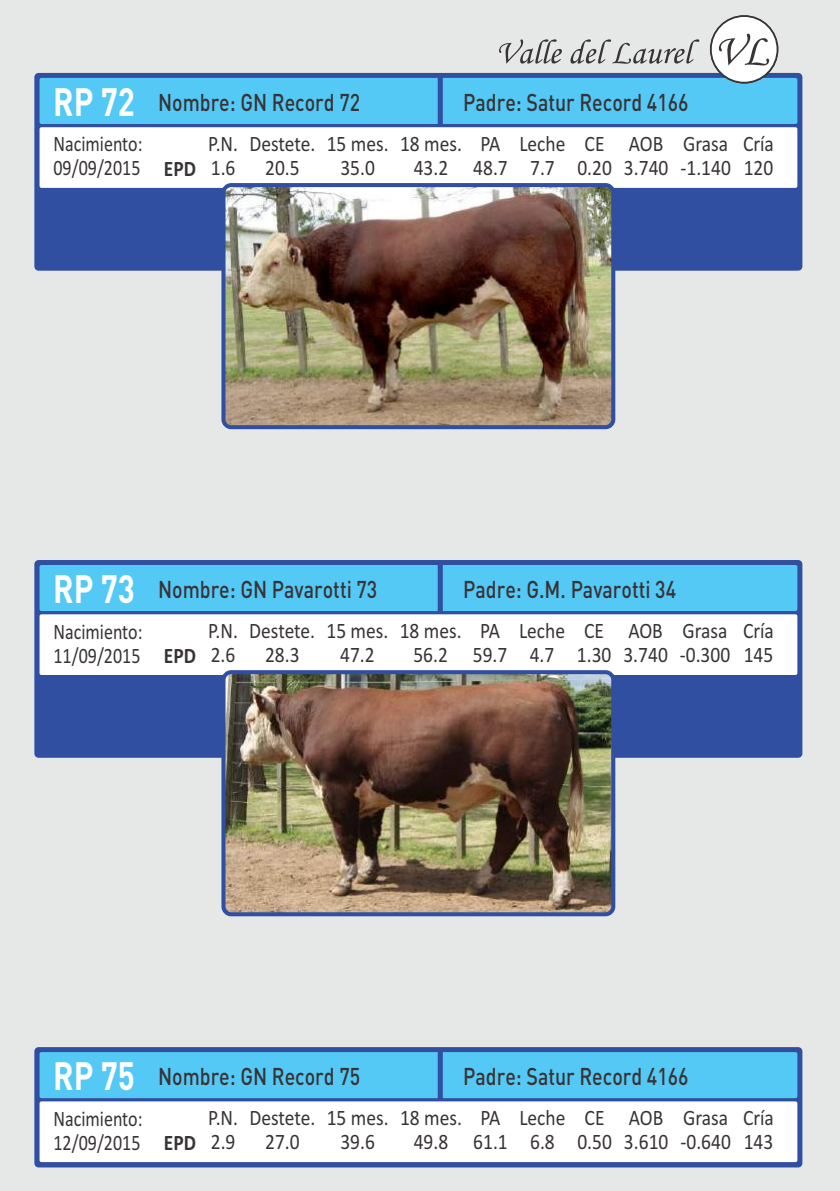
<style>
.page{position:relative;width:840px;height:1191px;background:#fff}
.page>*{position:absolute;margin:0;border:0;box-sizing:border-box;transform-origin:0 0}
.t1{font:700 39px "DIN";color:#fff;scale:.8 1}
.t2{font:500 24px "DIN";color:#383336;scale:.81 1}
.t3{font:22.2px/24px "Calibri";color:#383336;text-align:center;scale:.88 1}
.t4{font:22.2px/24px "Calibri";color:#383336;scale:.81 1}
.s1{font-weight:700}
</style>
<div class="page">
<div style="left:0;top:0;width:839px;height:1191px;background:#e6e8e8"></div>
<div style="left:34px;top:73px;width:768px;height:198px;background:#304fa1;border-radius:4px"></div>
<div style="left:40px;top:127px;width:756px;height:61px;background:#fff;border-radius:2px"></div>
<svg style="left:221px;top:183px;width:394px;height:246px;background:#3654a1"></svg>
<img style="left:225px;top:187px;width:386px;height:238px;border-radius:6px">
<div style="left:34px;top:560px;width:768px;height:198px;background:#304fa1;border-radius:4px"></div>
<div style="left:40px;top:565px;width:756px;height:46px;background:#54c9f5"></div>
<div style="left:40px;top:614px;width:756px;height:61px;background:#fff;border-radius:2px"></div>
<svg style="left:221px;top:670px;width:394px;height:246px;background:#3955a1"></svg>
<img style="left:225px;top:674px;width:386px;height:238px;border-radius:6px">
<div style="left:34px;top:1047px;width:768px;height:120px;background:linear-gradient(to right,#304fa1,#3150a2);border-radius:4px"></div>
<div style="left:40px;top:1052px;width:756px;height:46px;background:#54c9f5"></div>
<div style="left:40px;top:1101px;width:756px;height:61px;background:#fff;border-radius:2px"></div>
<svg style="left:40px;top:15px;width:756px;height:109px"></svg>
<h1 class="t1" style="left:53px;top:77px;width:103px">RP 72</h1>
<p class="t2" style="left:463px;top:87px;width:279px">Padre: Satur Record 4166</p>
<p class="t4" style="left:53px;top:134px;width:177px">Nacimiento:<br>09/09/2015 <span class="s1">EPD</span></p>
<p class="t3" style="left:208px;top:133px;width:36px;text-align:left">P.N.<br>1.6</p>
<p class="t3" style="left:249px;top:133px;width:76px">Destete.<br>20.5</p>
<p class="t3" style="left:326px;top:133px;width:72px">15 mes.<br>35.0</p>
<p class="t3" style="left:400px;top:133px;width:72px">18 mes.<br>43.2</p>
<p class="t3" style="left:519px;top:133px;width:54px">Leche<br>7.7</p>
<p class="t3" style="left:623px;top:133px;width:52px;text-align:left">AOB<br>3.740</p>
<p class="t2" style="left:158px;top:87px;width:251px">Nombre: GN Record 72</p>
<p class="t3" style="left:680px;top:133px;width:59px;text-align:left">Grasa -1.140</p>
<p class="t3" style="left:742px;top:133px;width:37px;text-align:left">Cría<br>120</p>
<p class="t3" style="left:577px;top:133px;width:41px">CE<br>0.20</p>
<p class="t3" style="left:473px;top:133px;width:41px">PA<br>48.7</p>
<h1 class="t1" style="left:53px;top:564px;width:103px">RP 73</h1>
<p class="t2" style="left:463px;top:574px;width:264px">Padre: G.M. Pavarotti 34</p>
<p class="t4" style="left:53px;top:621px;width:177px">Nacimiento:<br>11/09/2015 <span class="s1">EPD</span></p>
<p class="t3" style="left:208px;top:620px;width:36px;text-align:left">P.N.<br>2.6</p>
<p class="t3" style="left:249px;top:620px;width:76px">Destete.<br>28.3</p>
<p class="t3" style="left:326px;top:620px;width:72px">15 mes.<br>47.2</p>
<p class="t3" style="left:399px;top:620px;width:72px">18 mes.<br>56.2</p>
<p class="t3" style="left:518px;top:620px;width:54px">Leche<br>4.7</p>
<p class="t3" style="left:623px;top:620px;width:52px;text-align:left">AOB<br>3.740</p>
<p class="t2" style="left:158px;top:574px;width:272px">Nombre: GN Pavarotti 73</p>
<p class="t3" style="left:679px;top:620px;width:59px;text-align:left">Grasa -0.300</p>
<p class="t3" style="left:742px;top:620px;width:37px;text-align:left">Cría<br>145</p>
<p class="t3" style="left:576px;top:620px;width:41px">CE<br>1.30</p>
<p class="t3" style="left:472px;top:620px;width:41px">PA<br>59.7</p>
<h1 class="t1" style="left:53px;top:1051px;width:103px">RP 75</h1>
<p class="t2" style="left:463px;top:1060px;width:279px">Padre: Satur Record 4166</p>
<p class="t4" style="left:53px;top:1108px;width:177px">Nacimiento:<br>12/09/2015 <span class="s1">EPD</span></p>
<p class="t3" style="left:208px;top:1107px;width:36px;text-align:left">P.N.<br>2.9</p>
<p class="t3" style="left:249px;top:1107px;width:76px">Destete.<br>27.0</p>
<p class="t3" style="left:326px;top:1107px;width:72px">15 mes.<br>39.6</p>
<p class="t3" style="left:400px;top:1107px;width:72px">18 mes.<br>49.8</p>
<p class="t3" style="left:519px;top:1107px;width:54px">Leche<br>6.8</p>
<p class="t3" style="left:623px;top:1107px;width:52px;text-align:left">AOB<br>3.610</p>
<p class="t2" style="left:158px;top:1060px;width:251px">Nombre: GN Record 75</p>
<p class="t3" style="left:680px;top:1107px;width:59px;text-align:left">Grasa -0.640</p>
<p class="t3" style="left:742px;top:1107px;width:37px;text-align:left">Cría<br>143</p>
<p class="t3" style="left:577px;top:1107px;width:41px">CE<br>0.50</p>
<p class="t3" style="left:473px;top:1107px;width:41px">PA<br>61.1</p>
</div>
